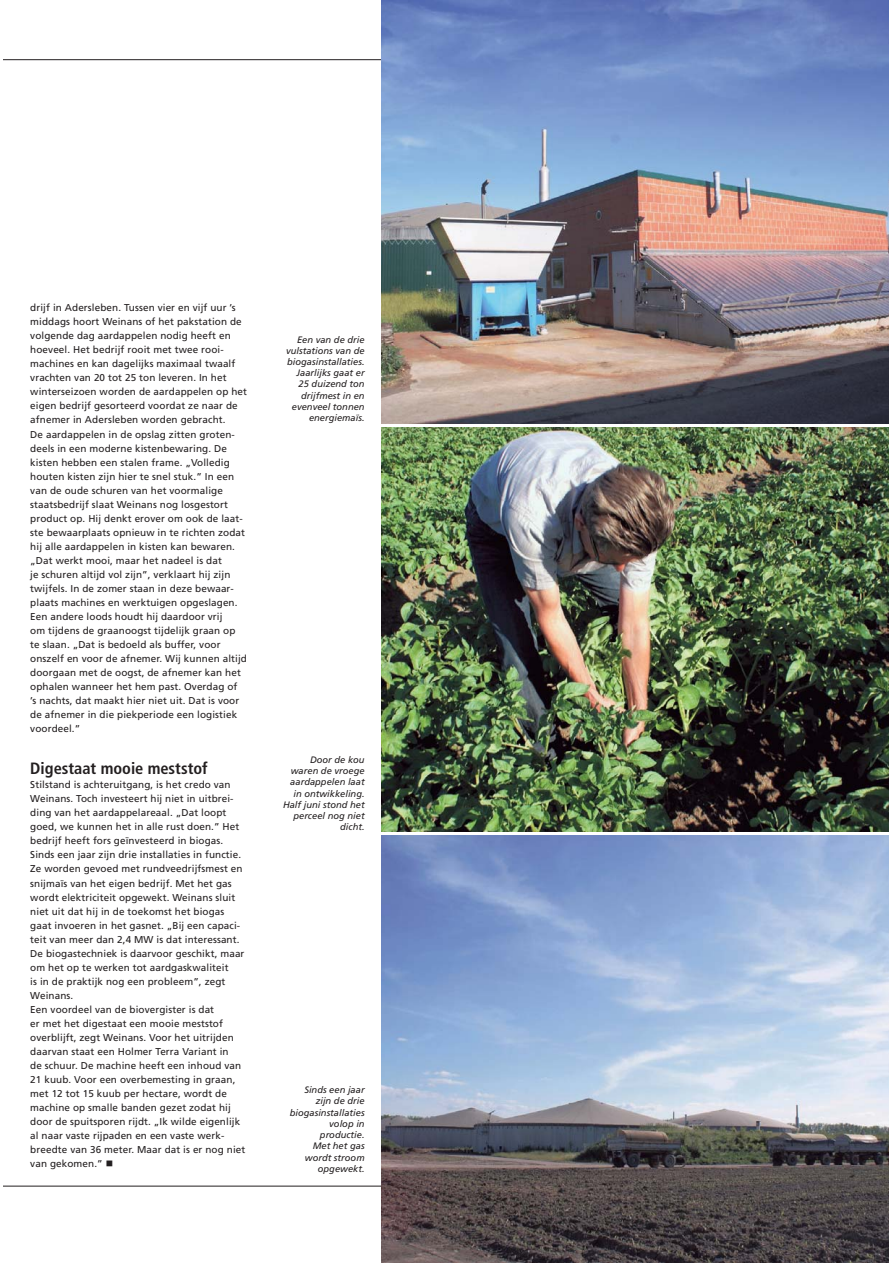
<style>
.page{position:relative;width:893px;height:1263px;background:#fff}
.page>*{position:absolute;margin:0;border:0;box-sizing:border-box;transform-origin:0 0}
.t1{font:700 condensed 16.35px "Frutiger LT Std";color:#231f20}
.t2{font:9.9px/14.1px "Frutiger LT Std";letter-spacing:.01em;color:#231f20}
.t3{font:italic 9.3px/11.2px "Frutiger LT Std";color:#231f20;text-align:right}
</style>
<div class="page">
<hr style="left:4px;top:1186px;width:828px;height:1px;background:#231f20">
<hr style="left:4px;top:59px;width:828px;height:1px;background:#231f20">
<img style="left:381px;top:0;width:508px;height:424px">
<img style="left:381px;top:427px;width:508px;height:405px">
<img style="left:381px;top:835px;width:508px;height:428px">
<p class="t2" style="left:30px;top:302px;width:218px">drijf in Adersleben. Tussen vier en vijf uur ’s middags hoort Weinans of het pakstation de volgende dag aardappelen nodig heeft en hoeveel. Het bedrijf rooit met twee rooi&shy;machines en kan dagelijks maximaal twaalf vrachten van 20 tot 25 ton leveren. In het winterseizoen worden de aardappelen op het eigen bedrijf gesorteerd voordat ze naar de afnemer in Adersleben worden gebracht.<br>De aardappelen in de opslag zitten groten&shy;deels in een moderne kistenbewaring. De kisten hebben een stalen frame. „Volledig houten kisten zijn hier te snel stuk.” In een van de oude schuren van het voormalige staatsbedrijf slaat Weinans nog losgestort product op. Hij denkt erover om ook de laat&shy;ste bewaarplaats opnieuw in te richten zodat hij alle aardappelen in kisten kan bewaren. „Dat werkt mooi, maar het nadeel is dat<br>je schuren altijd vol zijn”, verklaart hij zijn twijfels. In de zomer staan in deze bewaar&shy;plaats machines en werktuigen opgeslagen.<br>Een andere loods houdt hij daardoor vrij<br>om tijdens de graanoogst tijdelijk graan op te slaan. „Dat is bedoeld als buffer, voor onszelf en voor de afnemer. Wij kunnen altijd doorgaan met de oogst, de afnemer kan het ophalen wanneer het hem past. Overdag of<br>’s nachts, dat maakt hier niet uit. Dat is voor de afnemer in die piekperiode een logistiek voordeel.”</p>
<h1 class="t1" style="left:30px;top:762px;width:179px">Digestaat mooie meststof</h1>
<p class="t2" style="left:30px;top:779px;width:217px">Stilstand is achteruitgang, is het credo van Weinans. Toch investeert hij niet in uitbrei&shy;ding van het aardappelareaal. „Dat loopt goed, we kunnen het in alle rust doen.” Het bedrijf heeft fors geïnvesteerd in biogas.<br>Sinds een jaar zijn drie installaties in functie.<br>Ze worden gevoed met rundveedrijfsmest en snijmaïs van het eigen bedrijf. Met het gas wordt elektriciteit opgewekt. Weinans sluit niet uit dat hij in de toekomst het biogas gaat invoeren in het gasnet. „Bij een capaci&shy;teit van meer dan 2,4 MW is dat interessant.<br>De biogastechniek is daarvoor geschikt, maar om het op te werken tot aardgaskwaliteit<br>is in de praktijk nog een probleem”, zegt Weinans.<br>Een voordeel van de biovergister is dat<br>er met het digestaat een mooie meststof overblijft, zegt Weinans. Voor het uitrijden daarvan staat een Holmer Terra Variant in<br>de schuur. De machine heeft een inhoud van 21 kuub. Voor een overbemesting in graan, met 12 tot 15 kuub per hectare, wordt de machine op smalle banden gezet zodat hij door de spuitsporen rijdt. „Ik wilde eigenlijk al naar vaste rijpaden en een vaste werk&shy;breedte van 36 meter. Maar dat is er nog niet van gekomen.” ■</p>
<p class="t3" style="left:286px;top:334px;width:80px">Een van de drie vulstations van de biogasinstallaties.<br>Jaarlijks gaat er<br>25 duizend ton drijfmest in en evenveel tonnen energiemaïs.</p>
<p class="t3" style="left:283px;top:755px;width:83px">Door de kou waren de vroege aardappelen laat in ontwikkeling.<br>Half juni stond het perceel nog niet dicht.</p>
<p class="t3" style="left:290px;top:1085px;width:76px">Sinds een jaar zijn de drie biogasinstallaties volop in productie.<br>Met het gas wordt stroom opgewekt.</p>
</div>
